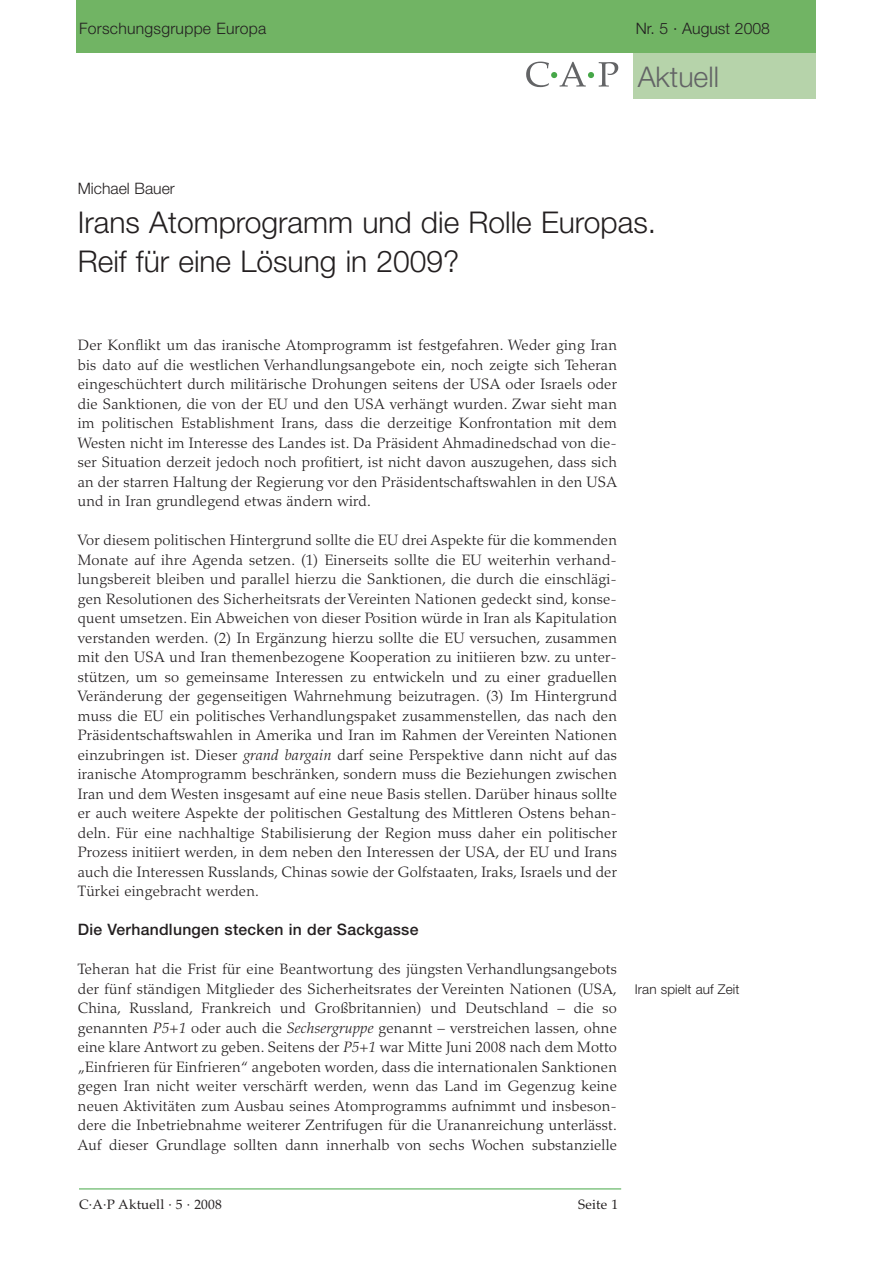
<style>
.page{position:relative;width:893px;height:1263px;background:#fff}
.page>*{position:absolute;margin:0;border:0;box-sizing:border-box;transform-origin:0 0}
.t1{font:300 30px/39px "Helvetica Neue";color:#231f20}
.t2{font:300 28.5px "Helvetica Neue";color:#636466}
.t3{font:300 15.75px "Helvetica Neue";color:#231f20}
.t4{font:500 15.75px "Helvetica Neue";letter-spacing:.015em;color:#231f20}
.t5{font:300 15px/19.5px "Palatino";letter-spacing:.015em;color:#231f20;text-align:justify}
.t6{font:13.5px "Palatino";letter-spacing:.015em;color:#231f20}
.t7{font:300 13.5px "Helvetica Neue";letter-spacing:.005em;color:#231f20}
.s1{font-style:italic}
</style>
<div class="page">
<div style="left:633px;top:1px;width:183px;height:97px;background:#b6d3aa"></div>
<div style="left:76px;top:1px;width:740px;height:52px;background:#71b464"></div>
<svg style="left:526px;top:62px;width:92px;height:25px"></svg>
<hr style="left:79px;top:1188px;width:542px;height:1px;background:#46a748">
<p class="t3" style="left:79px;top:22px;width:189px">Forschungsgruppe Europa</p>
<p class="t3" style="left:636px;top:22px;width:136px">Nr. 5 · August 2008</p>
<h2 class="t2" style="left:638px;top:66px;width:83px">Aktuell</h2>
<p class="t3" style="left:78px;top:183px;width:99px">Michael Bauer</p>
<h1 class="t1" style="left:78px;top:206px;width:580px">Irans Atomprogramm und die Rolle Europas.<br>Reif für eine Lösung in 2009?</h1>
<p class="t5" style="left:78px;top:337px;width:541px">Der Konflikt um das iranische Atomprogramm ist festgefahren. Weder ging Iran bis dato auf die westlichen Verhandlungsangebote ein, noch zeigte sich Teheran eingeschüchtert durch militärische Drohungen seitens der USA oder Israels oder die Sanktionen, die von der EU und den USA verhängt wurden. Zwar sieht man im politischen Establishment Irans, dass die derzeitige Konfrontation mit dem Westen nicht im Interesse des Landes ist. Da Präsident Ahmadinedschad von die&shy;ser Situation derzeit jedoch noch profitiert, ist nicht davon auszugehen, dass sich an der starren Haltung der Regierung vor den Präsidentschaftswahlen in den USA und in Iran grundlegend etwas ändern wird.</p>
<p class="t5" style="left:78px;top:532px;width:541px">Vor diesem politischen Hintergrund sollte die EU drei Aspekte für die kommenden Monate auf ihre Agenda setzen. (1) Einerseits sollte die EU weiterhin verhand&shy;lungsbereit bleiben und parallel hierzu die Sanktionen, die durch die einschlägi&shy;gen Resolutionen des Sicherheitsrats der Vereinten Nationen gedeckt sind, konse&shy;quent umsetzen. Ein Abweichen von dieser Position würde in Iran als Kapitulation verstanden werden. (2) In Ergänzung hierzu sollte die EU versuchen, zusammen mit den USA und Iran themenbezogene Kooperation zu initiieren bzw. zu unter&shy;stützen, um so gemeinsame Interessen zu entwickeln und zu einer graduellen Veränderung der gegenseitigen Wahrnehmung beizutragen. (3) Im Hintergrund muss die EU ein politisches Verhandlungspaket zusammenstellen, das nach den Präsidentschaftswahlen in Amerika und Iran im Rahmen der Vereinten Nationen einzubringen ist. Dieser <span class="s1">grand bargain</span> darf seine Perspektive dann nicht auf das iranische Atomprogramm beschränken, sondern muss die Beziehungen zwischen Iran und dem Westen insgesamt auf eine neue Basis stellen. Darüber hinaus sollte er auch weitere Aspekte der politischen Gestaltung des Mittleren Ostens behan&shy;deln. Für eine nachhaltige Stabilisierung der Region muss daher ein politischer Prozess initiiert werden, in dem neben den Interessen der USA, der EU und Irans auch die Interessen Russlands, Chinas sowie der Golfstaaten, Iraks, Israels und der Türkei eingebracht werden.</p>
<p class="t4" style="left:78px;top:924px;width:342px">Die Verhandlungen stecken in der Sackgasse</p>
<p class="t5" style="left:78px;top:961px;width:541px">Teheran hat die Frist für eine Beantwortung des jüngsten Verhandlungsangebots der fünf ständigen Mitglieder des Sicherheitsrates der Vereinten Nationen (USA, China, Russland, Frankreich und Großbritannien) und Deutschland – die so genannten <span class="s1">P5+1</span> oder auch die <span class="s1">Sechsergruppe</span> genannt – verstreichen lassen, ohne eine klare Antwort zu geben. Seitens der <span class="s1">P5+1</span> war Mitte Juni 2008 nach dem Motto „Einfrieren für Einfrieren“ angeboten worden, dass die internationalen Sanktionen gegen Iran nicht weiter verschärft werden, wenn das Land im Gegenzug keine neuen Aktivitäten zum Ausbau seines Atomprogramms aufnimmt und insbeson&shy;dere die Inbetriebnahme weiterer Zentrifugen für die Urananreichung unterlässt.<br>Auf dieser Grundlage sollten dann innerhalb von sechs Wochen substanzielle</p>
<p class="t6" style="left:79px;top:1199px;width:144px">C·A·P Aktuell · 5 · 2008</p>
<p class="t6" style="left:578px;top:1199px;width:42px">Seite 1</p>
<p class="t7" style="left:635px;top:984px;width:106px">Iran spielt auf Zeit</p>
</div>
